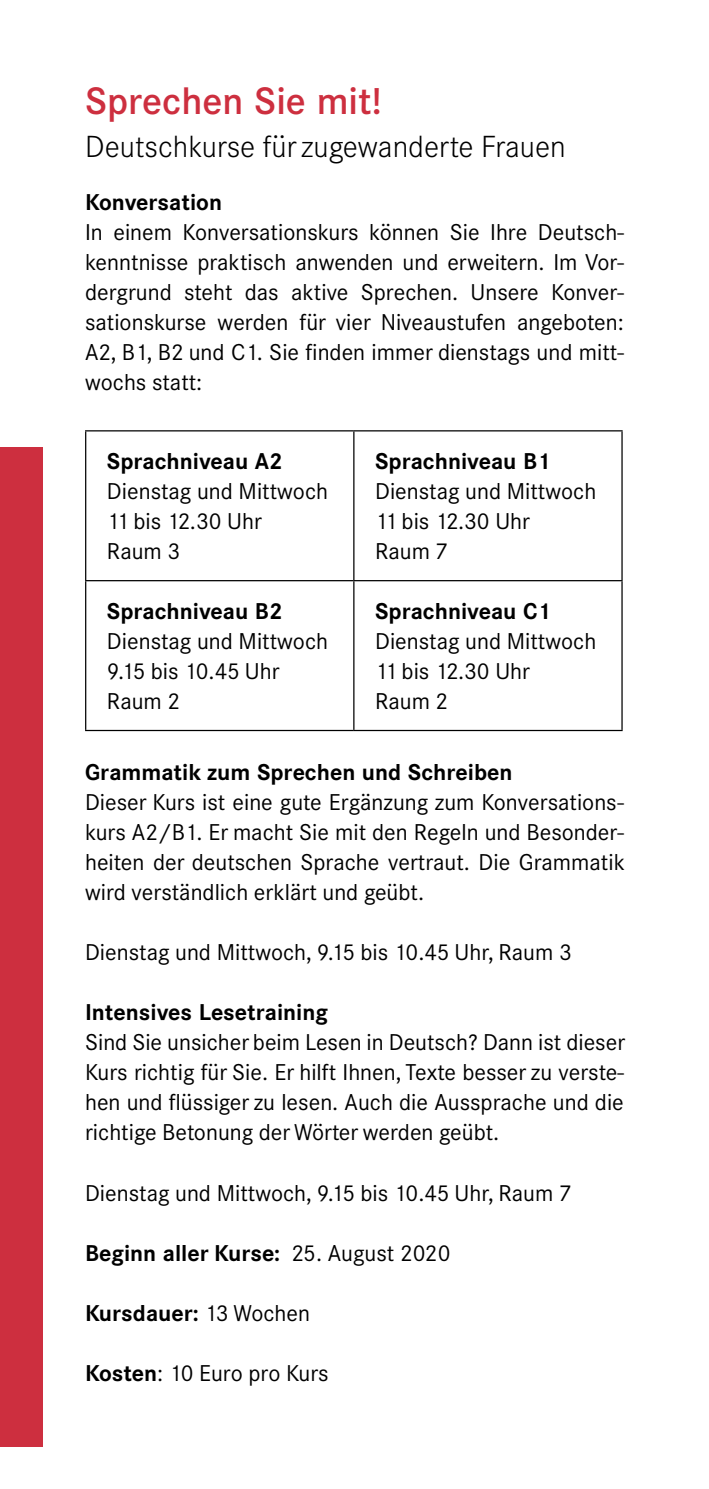
<style>
.page{position:relative;width:709px;height:1489px;background:#fff}
.page>*{position:absolute;margin:0;border:0;box-sizing:border-box;transform-origin:0 0}
.t1{font:500 37.5px "Corporate SBQ";color:#cd2f3f}
.t2{font:300 30px "Corporate SBQ";color:#000}
.t3{font:22.5px/30px "Corporate SBQ";color:#000}
.t4{font:700 22.5px "Corporate SBQ";color:#000}
.s1{font-weight:400}
.s2{font-weight:700}
</style>
<div class="page">
<div style="left:0;top:446px;width:43px;height:1000px;background:#cd2f3f"></div>
<hr style="left:85px;top:430px;width:269px;height:1px;background:#000">
<hr style="left:85px;top:431px;width:1px;height:149px;background:#000">
<hr style="left:354px;top:430px;width:268px;height:1px;background:#000">
<hr style="left:353px;top:431px;width:1px;height:149px;background:#000">
<hr style="left:621px;top:431px;width:1px;height:149px;background:#000">
<hr style="left:85px;top:580px;width:269px;height:1px;background:#000">
<hr style="left:85px;top:581px;width:1px;height:148px;background:#000">
<hr style="left:354px;top:580px;width:268px;height:1px;background:#000">
<hr style="left:353px;top:581px;width:1px;height:148px;background:#000">
<hr style="left:621px;top:581px;width:1px;height:148px;background:#000">
<hr style="left:85px;top:729px;width:269px;height:2px;background:#000">
<hr style="left:354px;top:729px;width:268px;height:2px;background:#000">
<h1 class="t1" style="left:85px;top:79px;width:298px">Sprechen Sie mit!</h1>
<h2 class="t2" style="left:85px;top:129px;width:482px">Deutschkurse für zugewanderte Frauen</h2>
<p class="t4" style="left:85px;top:188px;width:138px">Konversation</p>
<p class="t3" style="left:85px;top:217px;width:540px;text-align:justify">In einem Konversationskurs können Sie Ihre Deutsch&shy;kenntnisse praktisch anwenden und erweitern. Im Vor&shy;dergrund steht das aktive Sprechen. Unsere Konver&shy;sationskurse werden für vier Niveaustufen angeboten:<br>A2, B1, B2 und C1. Sie finden immer dienstags und mitt&shy;wochs statt:</p>
<p class="t4" style="left:107px;top:448px;width:177px">Sprachniveau A2</p>
<p class="t3" style="left:107px;top:476px;width:223px">Dienstag und Mittwoch<br>11 bis 12.30 Uhr<br>Raum 3</p>
<p class="t4" style="left:107px;top:597px;width:177px">Sprachniveau B2</p>
<p class="t3" style="left:107px;top:626px;width:223px">Dienstag und Mittwoch<br>9.15 bis 10.45 Uhr<br>Raum 2</p>
<p class="t4" style="left:375px;top:448px;width:177px">Sprachniveau B1</p>
<p class="t3" style="left:375px;top:476px;width:223px">Dienstag und Mittwoch<br>11 bis 12.30 Uhr<br>Raum 7</p>
<p class="t4" style="left:375px;top:597px;width:177px">Sprachniveau C1</p>
<p class="t3" style="left:375px;top:626px;width:223px">Dienstag und Mittwoch<br>11 bis 12.30 Uhr<br>Raum 2</p>
<p class="t4" style="left:85px;top:758px;width:429px">Grammatik zum Sprechen und Schreiben</p>
<p class="t3" style="left:85px;top:787px;width:541px;text-align:justify">Dieser Kurs ist eine gute Ergänzung zum Konversations&shy;kurs A2/B1. Er macht Sie mit den Regeln und Besonder&shy;heiten der deutschen Sprache vertraut. Die Grammatik wird verständlich erklärt und geübt.</p>
<p class="t3" style="left:85px;top:937px;width:488px">Dienstag und Mittwoch, 9.15 bis 10.45 Uhr, Raum 3</p>
<p class="t4" style="left:85px;top:998px;width:244px">Intensives Lesetraining</p>
<p class="t3" style="left:85px;top:1027px;width:541px;text-align:justify">Sind Sie unsicher beim Lesen in Deutsch? Dann ist dieser Kurs richtig für Sie. Er hilft Ihnen, Texte besser zu verste&shy;hen und flüssiger zu lesen. Auch die Aussprache und die richtige Betonung der Wörter werden geübt.</p>
<p class="t3" style="left:85px;top:1177px;width:488px">Dienstag und Mittwoch, 9.15 bis 10.45 Uhr, Raum 7</p>
<p class="t4" style="left:85px;top:1238px;width:367px">Beginn aller Kurse: <span class="s1">25. August 2020</span></p>
<p class="t4" style="left:85px;top:1298px;width:226px">Kursdauer: <span class="s1">13 Wochen</span></p>
<p class="t3" style="left:85px;top:1357px;width:245px"><span class="s2">Kosten</span>: 10 Euro pro Kurs</p>
</div>
